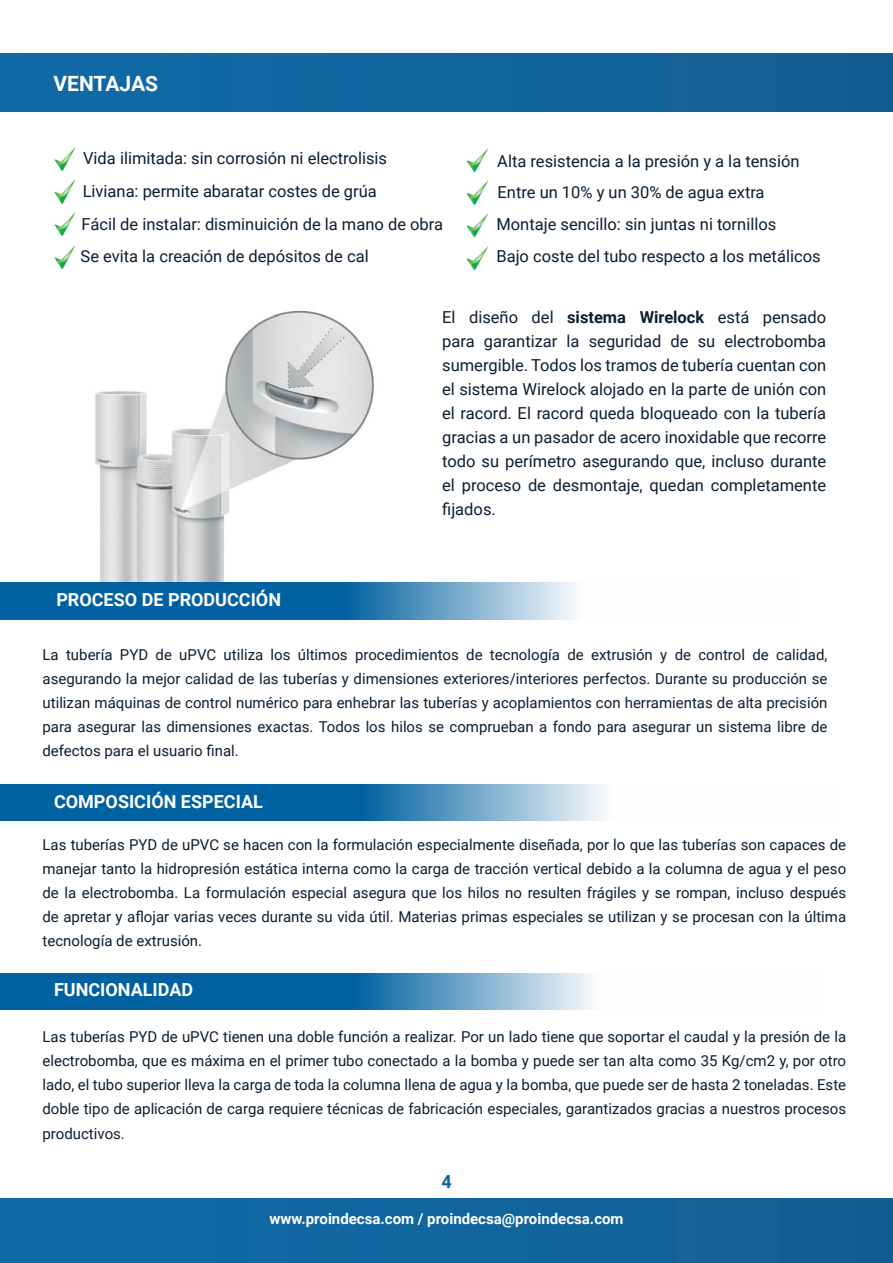
<style>
.page{position:relative;width:893px;height:1263px;background:#fff}
.page>*{position:absolute;margin:0;border:0;box-sizing:border-box;transform-origin:0 0}
.t1{font:700 21px "Roboto";color:#fff}
.t2{font:700 18px "Roboto";color:#fff}
.t3{font:700 18px "Roboto";color:#0065a2}
.t4{font:16.5px/24px "Roboto";color:#0a1e31;text-align:justify}
.t5{font:15px/24px "Roboto";color:#0a1e31;text-align:justify}
.t6{font:700 15px "Roboto";color:#fff}
.s1{font-weight:700}
</style>
<div class="page">
<div style="left:0;top:1199px;width:893px;height:64px;background:#11669e"></div>
<img style="left:54px;top:147px;width:22px;height:24px">
<img style="left:54px;top:179px;width:22px;height:25px">
<img style="left:54px;top:212px;width:22px;height:24px">
<img style="left:54px;top:245px;width:22px;height:24px">
<img style="left:466px;top:148px;width:23px;height:24px">
<img style="left:466px;top:180px;width:23px;height:25px">
<img style="left:466px;top:213px;width:23px;height:24px">
<img style="left:466px;top:246px;width:23px;height:24px">
<svg style="left:0;top:583px;width:575px;height:37px;background:#307eb1"></svg>
<svg style="left:0;top:784px;width:604px;height:37px;background:#317fb2"></svg>
<svg style="left:0;top:974px;width:592px;height:36px;background:#317fb2"></svg>
<img style="left:95px;top:310px;width:279px;height:271px">
<div style="left:0;top:53px;width:893px;height:58px;background:#11659e"></div>
<p class="t1" style="left:54px;top:69px;width:106px">VENTAJAS</p>
<p class="t4" style="left:83px;top:145px;width:305px">Vida ilimitada: sin corrosión ni electrolisis</p>
<p class="t4" style="left:83px;top:178px;width:296px">Liviana: permite abaratar costes de grúa</p>
<p class="t4" style="left:82px;top:212px;width:363px">Fácil de instalar: disminuición de la mano de obra</p>
<p class="t4" style="left:81px;top:244px;width:290px">Se evita la creación de depósitos de cal</p>
<p class="t4" style="left:497px;top:149px;width:304px">Alta resistencia a la presión y a la tensión</p>
<p class="t4" style="left:497px;top:180px;width:269px">Entre un 10% y un 30% de agua extra</p>
<p class="t4" style="left:496px;top:212px;width:281px">Montaje sencillo: sin juntas ni tornillos</p>
<p class="t4" style="left:496px;top:244px;width:326px">Bajo coste del tubo respecto a los metálicos</p>
<p class="t2" style="left:56px;top:587px;width:226px">PROCESO DE PRODUCCIÓN</p>
<p class="t4" style="left:442px;top:304px;width:385px">El diseño del <span class="s1">sistema Wirelock</span> está pensado para garantizar la seguridad de su electrobomba sumergible. Todos los tramos de tubería cuentan con el sistema Wirelock alojado en la parte de unión con el racord. El racord queda bloqueado con la tubería gracias a un pasador de acero inoxidable que recorre todo su perímetro asegurando que, incluso durante el proceso de desmontaje, quedan completamente fijados.</p>
<p class="t5" style="left:43px;top:642px;width:786px">La tubería PYD de uPVC utiliza los últimos procedimientos de tecnología de extrusión y de control de calidad, asegurando la mejor calidad de las tuberías y dimensiones exteriores/interiores perfectos. Durante su producción se utilizan máquinas de control numérico para enhebrar las tuberías y acoplamientos con herramientas de alta precisión para asegurar las dimensiones exactas. Todos los hilos se comprueban a fondo para asegurar un sistema libre de defectos para el usuario final.</p>
<p class="t2" style="left:54px;top:789px;width:210px">COMPOSICIÓN ESPECIAL</p>
<p class="t5" style="left:43px;top:832px;width:805px">Las tuberías PYD de uPVC se hacen con la formulación especialmente diseñada, por lo que las tuberías son capaces de manejar tanto la hidropresión estática interna como la carga de tracción vertical debido a la columna de agua y el peso de la electrobomba. La formulación especial asegura que los hilos no resulten frágiles y se rompan, incluso después de apretar y aflojar varias veces durante su vida útil. Materias primas especiales se utilizan y se procesan con la última tecnología de extrusión.</p>
<p class="t2" style="left:54px;top:977px;width:141px">FUNCIONALIDAD</p>
<p class="t5" style="left:43px;top:1024px;width:805px">Las tuberías PYD de uPVC tienen una doble función a realizar. Por un lado tiene que soportar el caudal y la presión de la electrobomba, que es máxima en el primer tubo conectado a la bomba y puede ser tan alta como 35 Kg/cm2 y, por otro lado, el tubo superior lleva la carga de toda la columna llena de agua y la bomba, que puede ser de hasta 2 toneladas. Este doble tipo de aplicación de carga requiere técnicas de fabricación especiales, garantizados gracias a nuestros procesos productivos.</p>
<p class="t3" style="left:441px;top:1168px;width:12px">4</p>
<p class="t6" style="left:269px;top:1208px;width:356px">www.proindecsa.com / proindecsa@proindecsa.com</p>
</div>
